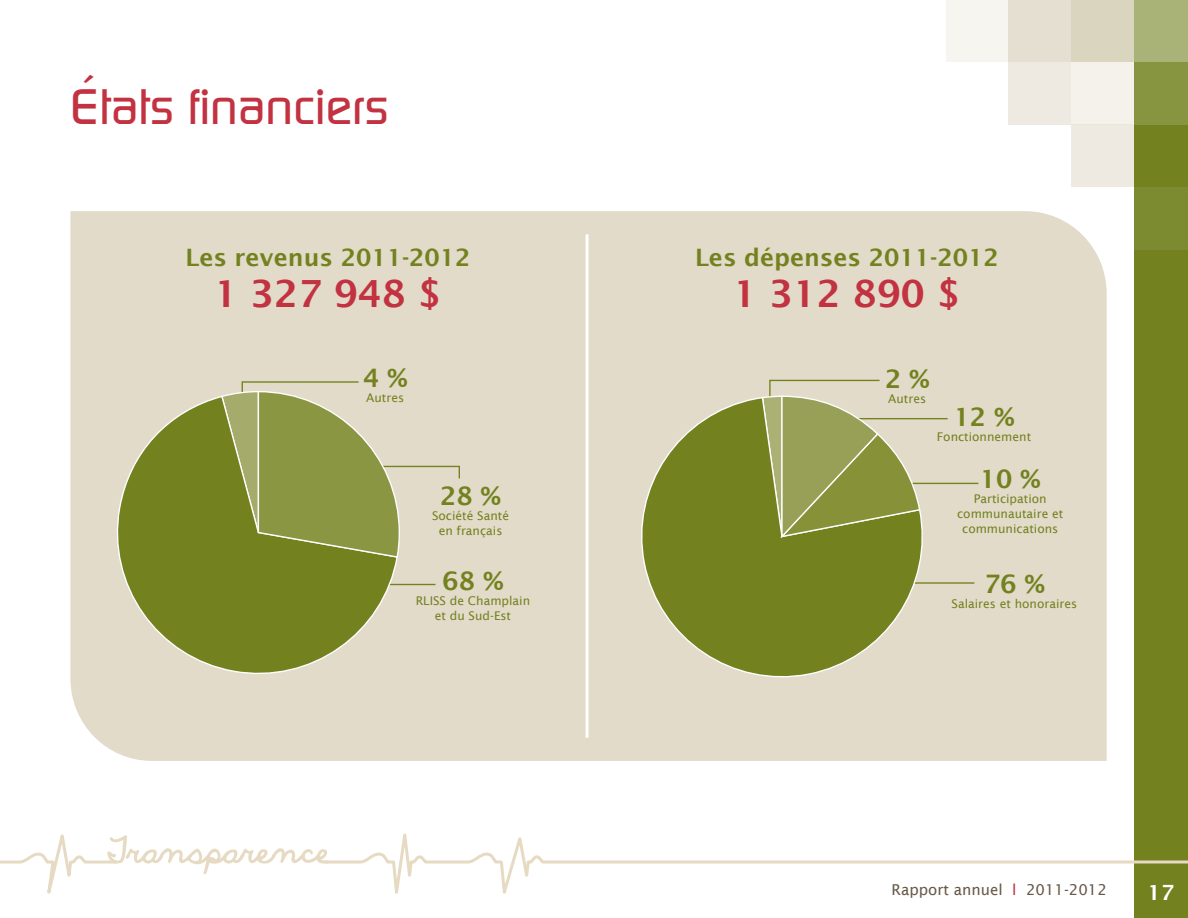
<style>
.page{position:relative;width:1188px;height:918px;background:#fff}
.page>*{position:absolute;margin:0;border:0;box-sizing:border-box;transform-origin:0 0}
.t1{font:500 49.5px "Continuum";color:#c23241}
.t2{font:600 37.5px "Lucida Sans";color:#c23241}
.t3{font:600 25.5px "Lucida Sans";color:#73821f}
.t4{font:600 24px "Lucida Sans";color:#73821f}
.t5{font:600 21px "Lucida Sans";color:#fff}
.t6{font:15px "Lucida Sans";color:#685847}
.t7{font:12px/15px "Lucida Sans";color:#73821f;text-align:center}
.s1{color:#c23241}
</style>
<div class="page">
<div style="left:1071px;top:62px;width:63px;height:62px;background:#f5f2ec"></div>
<div style="left:1071px;top:0;width:63px;height:62px;background:#d9d5be"></div>
<div style="left:1071px;top:124px;width:63px;height:63px;background:#efeae1"></div>
<div style="left:947px;top:0;width:62px;height:62px;background:#f5f2ec"></div>
<div style="left:1009px;top:62px;width:62px;height:62px;background:#efeae1"></div>
<div style="left:1009px;top:0;width:62px;height:62px;background:#e5dfd1"></div>
<div style="left:1134px;top:0;width:54px;height:918px;background:#73821f"></div>
<div style="left:1134px;top:62px;width:54px;height:62px;background:#879440"></div>
<div style="left:1134px;top:187px;width:54px;height:62px;background:#7d8b30"></div>
<div style="left:1134px;top:0;width:54px;height:62px;background:#aab377"></div>
<svg style="left:0;top:833px;width:1188px;height:61px"></svg>
<svg style="left:107px;top:834px;width:223px;height:41px"></svg>
<div style="left:70px;top:211px;width:1037px;height:550px;background:#e2dbca"></div>
<hr style="left:343px;top:584px;width:93px;height:1px;background:#73821f">
<svg style="left:106px;top:395px;width:293px;height:290px;background:#99a15a"></svg>
<svg style="left:220px;top:381px;width:241px;height:178px;background:#adb179"></svg>
<hr style="left:850px;top:418px;width:98px;height:1px;background:#73821f">
<hr style="left:880px;top:483px;width:98px;height:1px;background:#73821f">
<hr style="left:878px;top:582px;width:96px;height:2px;background:#73821f">
<svg style="left:628px;top:396px;width:306px;height:289px;background:#99a15b"></svg>
<svg style="left:761px;top:379px;width:160px;height:159px;background:#a6ab6d"></svg>
<hr style="left:586px;top:234px;width:3px;height:504px;background:#fff">
<h1 class="t1" style="left:70px;top:75px;width:320px">États financiers</h1>
<h3 class="t4" style="left:185px;top:244px;width:287px">Les revenus 2011-2012</h3>
<h2 class="t2" style="left:214px;top:272px;width:229px">1 327 948 $</h2>
<h3 class="t3" style="left:363px;top:364px;width:46px">4 %</h3>
<p class="t7" style="left:366px;top:391px;width:40px">Autres</p>
<h3 class="t3" style="left:440px;top:482px;width:62px">28 %</h3>
<p class="t7" style="left:432px;top:509px;width:78px">Société Santé en français</p>
<h3 class="t3" style="left:443px;top:567px;width:62px">68 %</h3>
<p class="t7" style="left:416px;top:594px;width:116px">RLISS de Champlain et du Sud-Est</p>
<h3 class="t4" style="left:695px;top:244px;width:305px">Les dépenses 2011-2012</h3>
<h2 class="t2" style="left:733px;top:272px;width:229px">1 312 890 $</h2>
<h3 class="t3" style="left:885px;top:365px;width:46px">2 %</h3>
<p class="t7" style="left:888px;top:392px;width:40px">Autres</p>
<h3 class="t3" style="left:954px;top:402px;width:62px">12 %</h3>
<p class="t7" style="left:937px;top:429px;width:96px">Fonctionnement</p>
<h3 class="t3" style="left:980px;top:465px;width:62px">10 %</h3>
<p class="t7" style="left:957px;top:492px;width:108px">Participation communautaire et communications</p>
<h3 class="t3" style="left:984px;top:569px;width:62px">76 %</h3>
<p class="t7" style="left:952px;top:596px;width:127px">Salaires et honoraires</p>
<p class="t6" style="left:892px;top:881px;width:217px">Rapport annuel <span class="s1">l</span> 2011-2012</p>
<h3 class="t5" style="left:1147px;top:881px;width:28px">17</h3>
</div>
